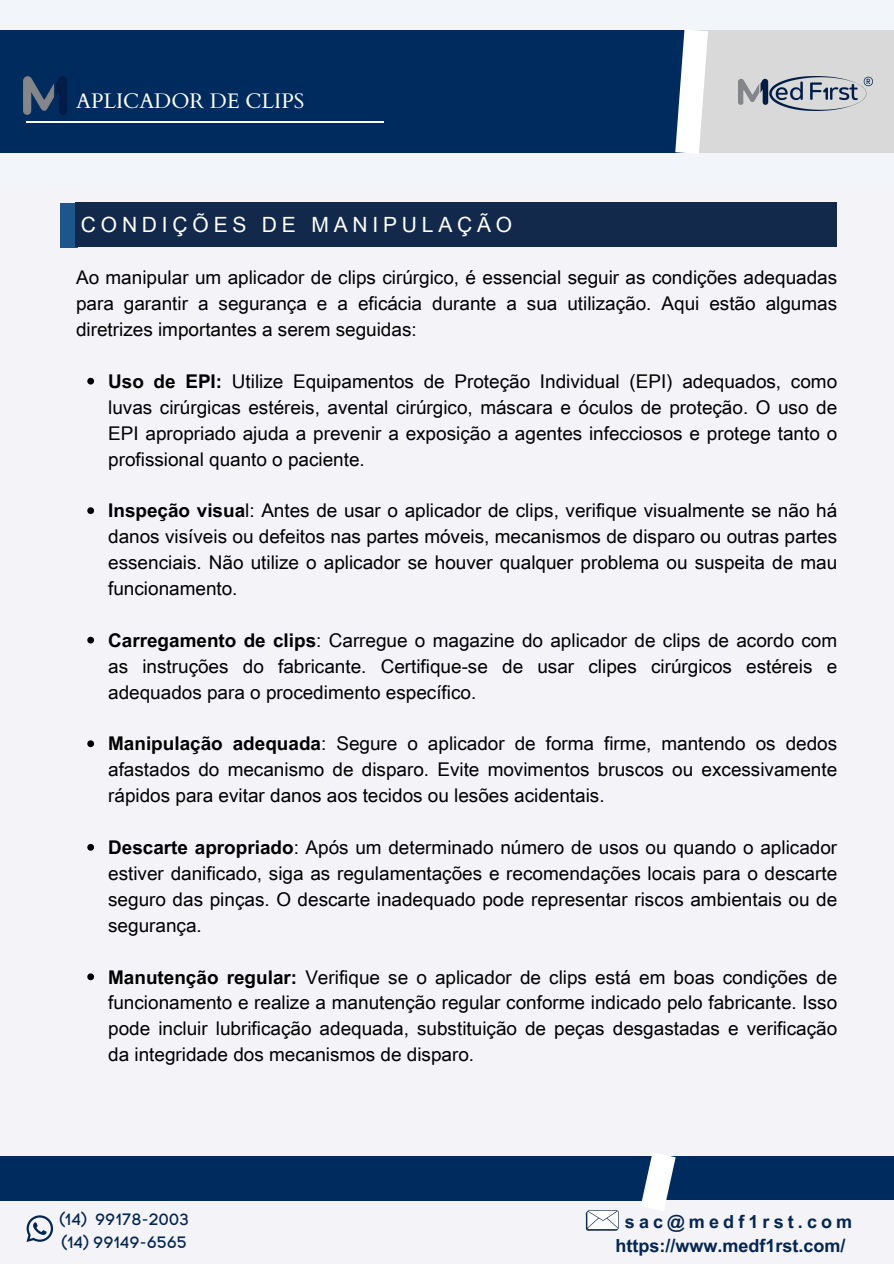
<style>
.page{position:relative;width:894px;height:1264px;background:#fff}
.page>*{position:absolute;margin:0;border:0;box-sizing:border-box;transform-origin:0 0}
.t1{font:21px "Arial Unicode MS";letter-spacing:.23em;color:#fff}
.t2{font:21px "Cardo";color:#fff}
.t3{font:18.9px/26px "Arial Unicode MS";color:#000;text-align:justify}
.t4{font:700 18px "Arial Unicode MS";color:#042650}
.t5{font:700 18px "Arial Unicode MS";letter-spacing:.23em;color:#042650}
.t6{font:16.35px "Code Pro Normal LC";color:#042650}
.s1{font-weight:700}
</style>
<div class="page">
<div style="left:0;top:0;width:893px;height:1263px;background:#f4f3f8"></div>
<div style="left:0;top:30px;width:694px;height:123px;background:#002b5f"></div>
<div style="left:0;top:1156px;width:656px;height:45px;background:#002b5f"></div>
<div style="left:653px;top:1156px;width:240px;height:44px;background:#002b5f"></div>
<div style="left:685px;top:30px;width:208px;height:123px;background:#d9d9d9"></div>
<svg style="left:675px;top:30px;width:33px;height:123px"></svg>
<svg style="left:641px;top:1153px;width:35px;height:58px"></svg>
<svg style="left:26px;top:1215px;width:27px;height:26px"></svg>
<svg style="left:585px;top:1210px;width:33px;height:20px"></svg>
<img style="left:738px;top:76px;width:134px;height:34px">
<img style="left:23px;top:76px;width:44px;height:39px">
<hr style="left:26px;top:121px;width:357px;height:1px;background:#fff">
<div style="left:60px;top:203px;width:18px;height:44px;background:#1e558a"></div>
<div style="left:75px;top:202px;width:762px;height:45px;background:#13294b"></div>
<svg style="left:87px;top:378px;width:7px;height:6px"></svg>
<svg style="left:87px;top:507px;width:7px;height:7px"></svg>
<svg style="left:87px;top:636px;width:7px;height:7px"></svg>
<svg style="left:87px;top:740px;width:7px;height:7px"></svg>
<svg style="left:87px;top:844px;width:7px;height:6px"></svg>
<svg style="left:87px;top:973px;width:7px;height:7px"></svg>
<h1 class="t2" style="left:76px;top:87px;width:230px">APLICADOR DE CLIPS</h1>
<p class="t1" style="left:81px;top:209px;width:432px">CONDIÇÕES DE MANIPULAÇÃO</p>
<p class="t3" style="left:76px;top:264px;width:762px">Ao manipular um aplicador de clips cirúrgico, é essencial seguir as condições adequadas para garantir a segurança e a eficácia durante a sua utilização. Aqui estão algumas diretrizes importantes a serem seguidas:</p>
<p class="t3" style="left:108px;top:367px;width:730px"><span class="s1">Uso de EPI:</span> Utilize Equipamentos de Proteção Individual (EPI) adequados, como luvas cirúrgicas estéreis, avental cirúrgico, máscara e óculos de proteção. O uso de EPI apropriado ajuda a prevenir a exposição a agentes infecciosos e protege tanto o profissional quanto o paciente.</p>
<p class="t3" style="left:108px;top:497px;width:730px"><span class="s1">Inspeção visua</span>l: Antes de usar o aplicador de clips, verifique visualmente se não há danos visíveis ou defeitos nas partes móveis, mecanismos de disparo ou outras partes essenciais. Não utilize o aplicador se houver qualquer problema ou suspeita de mau funcionamento.</p>
<p class="t3" style="left:108px;top:626px;width:730px"><span class="s1">Carregamento de clips</span>: Carregue o magazine do aplicador de clips de acordo com as instruções do fabricante. Certifique-se de usar clipes cirúrgicos estéreis e adequados para o procedimento específico.</p>
<p class="t3" style="left:108px;top:730px;width:730px"><span class="s1">Manipulação adequada</span>: Segure o aplicador de forma firme, mantendo os dedos afastados do mecanismo de disparo. Evite movimentos bruscos ou excessivamente rápidos para evitar danos aos tecidos ou lesões acidentais.</p>
<p class="t3" style="left:108px;top:833px;width:730px"><span class="s1">Descarte apropriado</span>: Após um determinado número de usos ou quando o aplicador estiver danificado, siga as regulamentações e recomendações locais para o descarte seguro das pinças. O descarte inadequado pode representar riscos ambientais ou de segurança.</p>
<p class="t3" style="left:108px;top:963px;width:730px"><span class="s1">Manutenção regular:</span> Verifique se o aplicador de clips está em boas condições de funcionamento e realize a manutenção regular conforme indicado pelo fabricante. Isso pode incluir lubrificação adequada, substituição de peças desgastadas e verificação da integridade dos mecanismos de disparo.</p>
<h1 class="t6" style="left:59px;top:1209px;width:131px">(14) 99178-2003</h1>
<h3 class="t6" style="left:62px;top:1232px;width:127px">(14) 99149-6565</h3>
<p class="t5" style="left:624px;top:1208px;width:229px">sac@medf1rst.com</p>
<p class="t4" style="left:615px;top:1232px;width:231px">https://www.medf1rst.com/</p>
</div>
